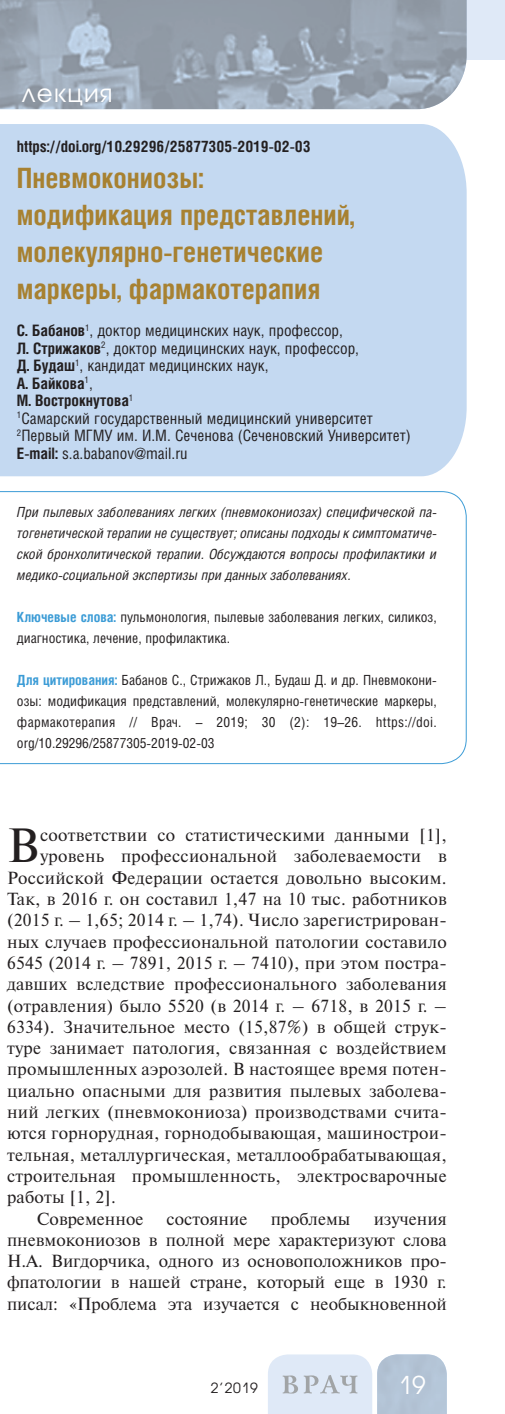
<style>
.page{position:relative;width:505px;height:1414px;background:#fff}
.page>*{position:absolute;margin:0;border:0;box-sizing:border-box;transform-origin:0 0}
.t1{font:47.95px "Newton C";color:#231f20}
.t2{font:700 28px/36.8px "Helios Cond";color:#a78131}
.t3{font:24.5px "Avant Garde Gothic C";letter-spacing:.05em;color:#fff}
.t4{font:17.5px/21.3px "Newton C";letter-spacing:.015em;color:#231f20;text-align:justify}
.t5{font:15.75px/17.5px "Helios Cond";color:#231f20}
.t6{font:700 15.75px "Helios Cond";color:#231f20}
.t7{font:14px/21px "Helios Cond";color:#231f20}
.t8{font:italic 14px/21px "Helios Cond";color:#231f20;text-align:justify}
.t9{font:14px "Avant Garde Gothic C";color:#231f20}
.s1{font-weight:700}
.s2{font-weight:700;color:#3c9cd6}
</style>
<div class="page">
<svg style="left:268px;top:1354px;width:178px;height:60px;background:#ced9e7"></svg>
<div style="left:0;top:0;width:504px;height:60px;background:#dfe9f7"></div>
<svg style="left:0;top:0;width:417px;height:109px;background:#9aa5b2"></svg>
<img style="left:417px;top:0;width:49px;height:109px">
<div style="left:0;top:124px;width:466px;height:352px;background:#c4d9f1"></div>
<svg style="left:0;top:491px;width:466px;height:273px"></svg>
<h3 class="t3" style="left:22px;top:81px;width:92px">лекция</h3>
<p class="t6" style="left:17px;top:140px;width:295px">https://doi.org/10.29296/25877305-2019-02-03</p>
<h2 class="t2" style="left:17px;top:163px;width:338px">Пневмокониозы: модификация представлений, молекулярно-генетические маркеры, фармакотерапия</h2>
<p class="t5" style="left:17px;top:323px;width:395px"><span class="s1">С. Бабанов</span><sup>1</sup>, доктор медицинских наук, профессор,<br><span class="s1">Л. Стрижаков</span><sup>2</sup>, доктор медицинских наук, профессор,<br><span class="s1">Д. Будаш</span><sup>1</sup>, кандидат медицинских наук,<br><span class="s1">А. Байкова</span><sup>1</sup>,<br><span class="s1">М. Вострокнутова</span><sup>1<br>1</sup>Самарский государственный медицинский университет <sup>2</sup>Первый МГМУ им. И.М. Сеченова (Сеченовский Университет)<br><span class="s1">E-mail:</span> s.a.babanov@mail.ru</p>
<p class="t8" style="left:17px;top:503px;width:421px">При пылевых заболеваниях легких (пневмокониозах) специфической па&shy;тогенетической терапии не существует; описаны подходы к симптоматиче&shy;ской бронхолитической терапии. Обсуждаются вопросы профилактики и медико-социальной экспертизы при данных заболеваниях.</p>
<p class="t7" style="left:17px;top:608px;width:421px"><span class="s2">Ключевые слова:</span> пульмонология, пылевые заболевания легких, силикоз, диагностика, лечение, профилактика.</p>
<p class="t7" style="left:17px;top:671px;width:421px;text-align:justify"><span class="s2">Для цитирования:</span> Бабанов С., Стрижаков Л., Будаш Д. и др. Пневмокони&shy;озы: модификация представлений, молекулярно-генетические маркеры, фармакотерапия // Врач. – 2019; 30 (2): 19–26. https://doi. org/10.29296/25877305-2019-02-03</p>
<h1 class="t1" style="left:7px;top:828px;width:34px">В</h1>
<p class="t4" style="left:40px;top:826px;width:408px">соответствии со статистическими данными [1],</p>
<p class="t4" style="left:40px;top:847px;width:408px">уровень профессиональной заболеваемости в</p>
<p class="t4" style="left:7px;top:869px;width:441px">Российской Федерации остается довольно высоким.</p>
<p class="t4" style="left:7px;top:890px;width:441px">Так, в 2016 г. он составил 1,47 на 10 тыс. работников</p>
<p class="t4" style="left:7px;top:911px;width:441px">(2015 г. – 1,65; 2014 г. – 1,74). Число зарегистрирован-</p>
<p class="t4" style="left:7px;top:933px;width:441px">ных случаев профессиональной патологии составило</p>
<p class="t4" style="left:7px;top:954px;width:441px">6545 (2014 г. – 7891, 2015 г. – 7410), при этом постра-</p>
<p class="t4" style="left:7px;top:975px;width:441px">давших вследствие профессионального заболевания</p>
<p class="t4" style="left:7px;top:996px;width:441px">(отравления) было 5520 (в 2014 г. – 6718, в 2015 г. –</p>
<p class="t4" style="left:7px;top:1018px;width:441px">6334). Значительное место (15,87%) в общей струк-</p>
<p class="t4" style="left:7px;top:1039px;width:441px">туре занимает патология, связанная с воздействием</p>
<p class="t4" style="left:7px;top:1060px;width:441px">промышленных аэрозолей. В настоящее время потен-</p>
<p class="t4" style="left:7px;top:1082px;width:441px">циально опасными для развития пылевых заболева-</p>
<p class="t4" style="left:7px;top:1103px;width:441px">ний легких (пневмокониоза) производствами счита-</p>
<p class="t4" style="left:7px;top:1124px;width:441px">ются горнорудная, горнодобывающая, машинострои-</p>
<p class="t4" style="left:7px;top:1146px;width:441px">тельная, металлургическая, металлообрабатывающая,</p>
<p class="t4" style="left:7px;top:1167px;width:441px">строительная промышленность, электросварочные</p>
<p class="t4" style="left:7px;top:1188px;width:110px">работы [1, 2].</p>
<p class="t4" style="left:37px;top:1209px;width:108px">Современное</p>
<p class="t4" style="left:166px;top:1209px;width:82px">состояние</p>
<p class="t4" style="left:270px;top:1209px;width:81px">проблемы</p>
<p class="t4" style="left:7px;top:1209px;width:441px;text-indent:366px">изучения пневмокониозов в полной мере характеризуют слова Н.А. Вигдорчика, одного из основоположников про&shy;фпатологии в нашей стране, который еще в 1930 г. писал: «Проблема эта изучается с необыкновенной</p>
<p class="t9" style="left:210px;top:1381px;width:49px">2’2019</p>
<h3 class="t3" style="left:398px;top:1373px;width:29px">19</h3>
</div>
